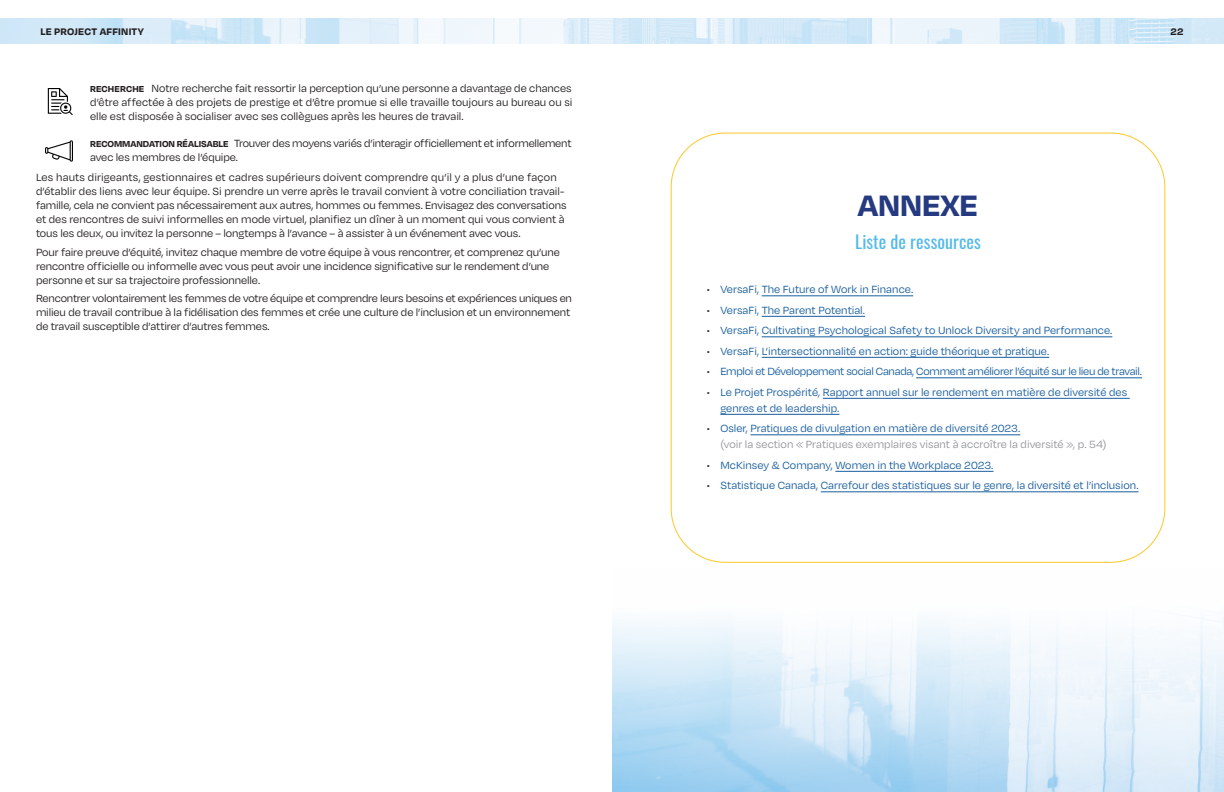
<style>
.page{position:relative;width:1224px;height:792px;background:#fff}
.page>*{position:absolute;margin:0;border:0;box-sizing:border-box;transform-origin:0 0}
.t1{font:700 34px "Degular";color:#253a80}
.Subhead{font:18px "Oswald";letter-spacing:.005em;color:#55bae9}
.Body{font:12px/14px "Degular";letter-spacing:-.005em;color:#231f20}
.t2{font:12px/16px "Degular";color:#175d9e}
.t3{font:12px/16px "Degular";color:#939598}
.t4{font:12px "Degular";letter-spacing:-.025em;color:#175d9e}
.t5{font:700 11px "Degular";letter-spacing:.02em;color:#231f20}
.s1{font-weight:700;font-size:10px}
.s2{color:#231f20}
.s3{color:#175d9e}
</style>
<div class="page">
<img style="left:0;top:18px;width:1224px;height:25px">
<hr style="left:762px;top:296px;width:151px;height:1px;background:#175d9e">
<hr style="left:762px;top:316px;width:103px;height:1px;background:#175d9e">
<hr style="left:762px;top:337px;width:350px;height:1px;background:#175d9e">
<hr style="left:762px;top:357px;width:287px;height:1px;background:#175d9e">
<hr style="left:916px;top:378px;width:226px;height:1px;background:#175d9e">
<hr style="left:823px;top:398px;width:307px;height:1px;background:#175d9e">
<hr style="left:720px;top:414px;width:119px;height:1px;background:#175d9e">
<hr style="left:750px;top:435px;width:270px;height:1px;background:#175d9e">
<hr style="left:835px;top:471px;width:158px;height:1px;background:#175d9e">
<hr style="left:821px;top:492px;width:318px;height:1px;background:#175d9e">
<img style="left:612px;top:617px;width:612px;height:175px">
<img style="left:47px;top:88px;width:25px;height:27px">
<img style="left:45px;top:140px;width:27px;height:22px">
<p class="t5" style="left:40px;top:24px;width:105px">LE PROJECT AFFINITY</p>
<p class="t5" style="left:1171px;top:24px;width:14px">22</p>
<p class="Body" style="left:90px;top:81px;width:484px;text-align:justify"><span class="s1">RECHERCHE</span> Notre recherche fait ressortir la perception qu’une personne a davantage de chances d’être affectée à des projets de prestige et d’être promue si elle travaille toujours au bureau ou si elle est disposée à socialiser avec ses collègues après les heures de travail.</p>
<p class="Body" style="left:90px;top:136px;width:483px"><span class="s1">RECOMMANDATION RÉALISABLE</span> Trouver des moyens variés d’interagir officiellement et informellement avec les membres de l’équipe.</p>
<p class="Body" style="left:36px;top:170px;width:532px">Les hauts dirigeants, gestionnaires et cadres supérieurs doivent comprendre qu’il y a plus d’une façon d’établir des liens avec leur équipe. Si prendre un verre après le travail convient à votre conciliation travail&shy;famille, cela ne convient pas nécessairement aux autres, hommes ou femmes. Envisagez des conversations et des rencontres de suivi informelles en mode virtuel, planifiez un dîner à un moment qui vous convient à tous les deux, ou invitez la personne – longtemps à l’avance – à assister à un événement avec vous.</p>
<p class="Body" style="left:36px;top:245px;width:525px">Pour faire preuve d’équité, invitez chaque membre de votre équipe à vous rencontrer, et comprenez qu’une rencontre officielle ou informelle avec vous peut avoir une incidence significative sur le rendement d’une personne et sur sa trajectoire professionnelle.</p>
<p class="Body" style="left:36px;top:291px;width:538px">Rencontrer volontairement les femmes de votre équipe et comprendre leurs besoins et expériences uniques en milieu de travail contribue à la fidélisation des femmes et crée une culture de l’inclusion et un environnement de travail susceptible d’attirer d’autres femmes.</p>
<p class="t1" style="left:858px;top:183px;width:122px">ANNEXE</p>
<p class="Subhead" style="left:855px;top:226px;width:127px">Liste de ressources</p>
<p class="t2" style="left:707px;top:281px;width:208px"><span class="s2">•</span> VersaFi, The Future of Work in Finance.</p>
<p class="t2" style="left:707px;top:302px;width:160px"><span class="s2">•</span> VersaFi, The Parent Potential.</p>
<p class="t2" style="left:707px;top:322px;width:407px"><span class="s2">•</span> VersaFi, Cultivating Psychological Safety to Unlock Diversity and Performance.</p>
<p class="t2" style="left:707px;top:343px;width:344px"><span class="s2">•</span> VersaFi, L’intersectionnalité en action: guide théorique et pratique.</p>
<p class="t4" style="left:707px;top:364px;width:437px"><span class="s2">•</span> Emploi et Développement social Canada, Comment améliorer l’équité sur le lieu de travail.</p>
<p class="t2" style="left:720px;top:384px;width:408px;text-indent:-14px"><span class="s2">•</span> Le Projet Prospérité, Rapport annuel sur le rendement en matière de diversité des genres et de leadership.</p>
<p class="t3" style="left:720px;top:420px;width:387px;text-indent:-14px"><span class="s2">•</span> <span class="s3">Osler, Pratiques de divulgation en matière de diversité 2023.<br></span>(voir la section « Pratiques exemplaires visant à accroître la diversité », p. 54)</p>
<p class="t2" style="left:707px;top:457px;width:288px"><span class="s2">•</span> McKinsey &amp; Company, Women in the Workplace 2023.</p>
<p class="t2" style="left:707px;top:477px;width:433px"><span class="s2">•</span> Statistique Canada, Carrefour des statistiques sur le genre, la diversité et l’inclusion.</p>
</div>
